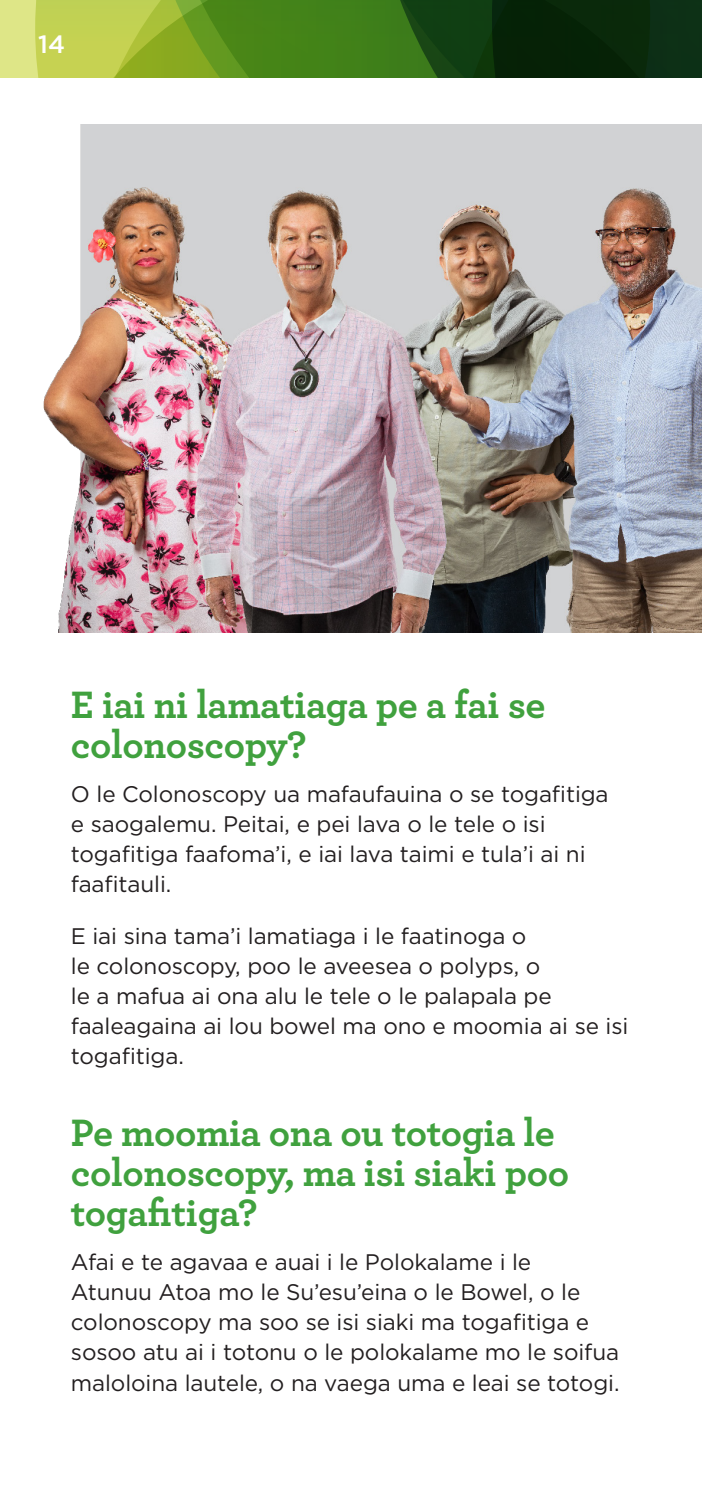
<style>
.page{position:relative;width:702px;height:1489px;background:#fff}
.page>*{position:absolute;margin:0;border:0;box-sizing:border-box;transform-origin:0 0}
.TTS_Subhead_L1{font:700 40px/40px "Archer";letter-spacing:-.01em;color:#40a13e}
.t1{font:500 25px "Gotham";color:#fff}
.TTS_Body_text{font:22.5px/30px "Gotham";letter-spacing:-.005em;color:#231f20}
</style>
<div class="page">
<div style="left:0;top:0;width:31px;height:78px;background:#dee687"></div>
<div style="left:35px;top:0;width:48px;height:78px;background:#c5d252"></div>
<svg style="left:83px;top:0;width:619px;height:78px;background:#3d671a"></svg>
<img style="left:43px;top:124px;width:659px;height:508px">
<p class="t1" style="left:38px;top:28px;width:28px">14</p>
<p class="TTS_Subhead_L1" style="left:71px;top:681px;width:476px">E iai ni lamatiaga pe a fai se colonoscopy?</p>
<p class="TTS_Body_text" style="left:71px;top:778px;width:539px">O le Colonoscopy ua mafaufauina o se togafitiga e saogalemu. Peitai, e pei lava o le tele o isi togafitiga faafoma’i, e iai lava taimi e tula’i ai ni faafitauli.</p>
<p class="TTS_Body_text" style="left:71px;top:920px;width:559px">E iai sina tama’i lamatiaga i le faatinoga o<br>le colonoscopy, poo le aveesea o polyps, o<br>le a mafua ai ona alu le tele o le palapala pe faaleagaina ai lou bowel ma ono e moomia ai se isi togafitiga.</p>
<p class="TTS_Subhead_L1" style="left:71px;top:1109px;width:499px">Pe moomia ona ou totogia le colonoscopy, ma isi siaki poo togafitiga?</p>
<p class="TTS_Body_text" style="left:71px;top:1246px;width:550px">Afai e te agavaa e auai i le Polokalame i le<br>Atunuu Atoa mo le Su’esu’eina o le Bowel, o le colonoscopy ma soo se isi siaki ma togafitiga e sosoo atu ai i totonu o le polokalame mo le soifua maloloina lautele, o na vaega uma e leai se totogi.</p>
</div>
